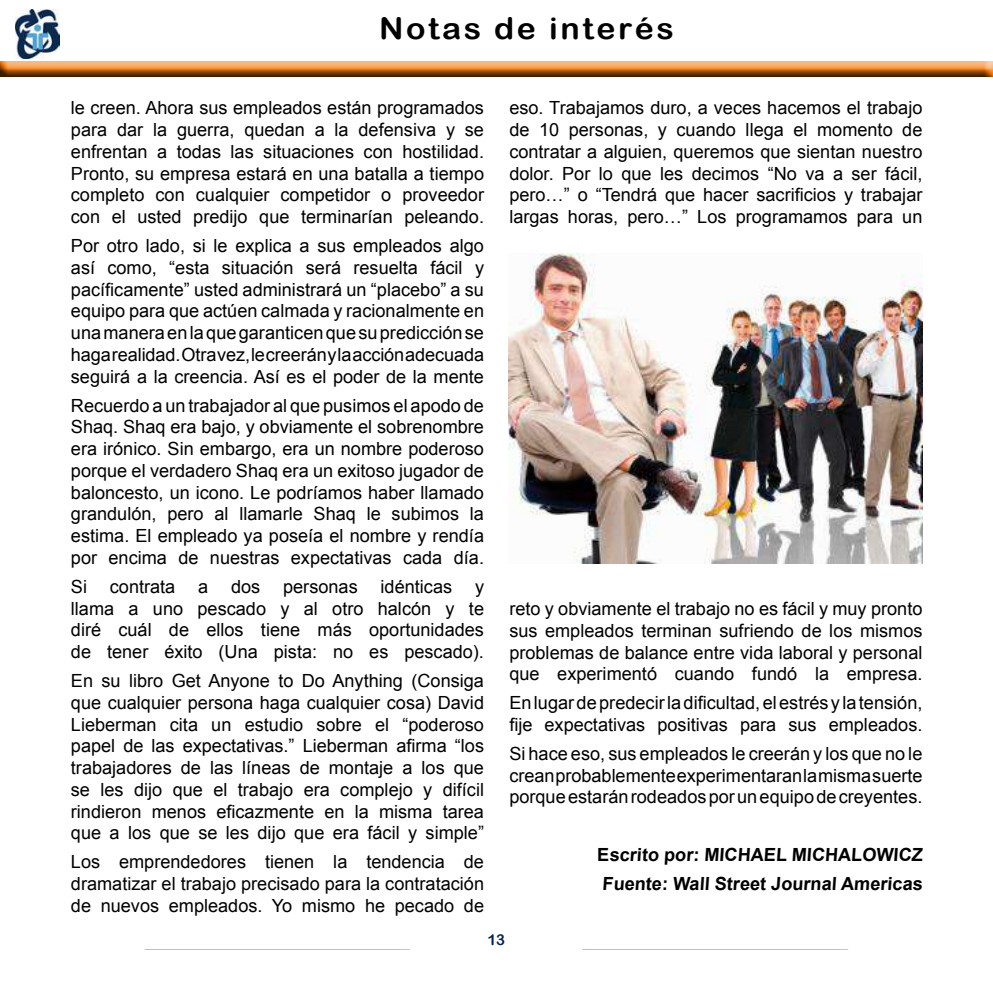
<style>
.page{position:relative;width:993px;height:993px;background:#fff}
.page>*{position:absolute;margin:0;border:0;box-sizing:border-box;transform-origin:0 0}
.t1{font:30px "Arial Rounded MT Bold";letter-spacing:.08em;color:#000;scale:1.07 1}
.t2{font:18.12px/21.8px "Arial";color:#000;text-align:justify}
.t3{font:700 18.12px/28.9px "Arial";color:#000}
.t4{font:15px "Arial Rounded MT Bold";color:#00214b}
</style>
<div class="page">
<img style="left:15px;top:9px;width:45px;height:50px">
<hr style="left:144px;top:946px;width:266px;height:4px;background:#000;opacity:.75">
<hr style="left:581px;top:946px;width:266px;height:4px;background:#000;opacity:.75">
<img style="left:508px;top:253px;width:414px;height:310px">
<div style="left:0;top:60px;width:992px;height:18px;background:#000;opacity:.75"></div>
<h1 class="t1" style="left:379px;top:11px;width:277px">Notas de interés</h1>
<p class="t2" style="left:71px;top:97px;width:414px">le creen. Ahora sus empleados están programados para dar la guerra, quedan a la defensiva y se enfrentan a todas las situaciones con hostilidad.<br>Pronto, su empresa estará en una batalla a tiempo completo con cualquier competidor o proveedor con el usted predijo que terminarían peleando.</p>
<p class="t2" style="left:71px;top:235px;width:414px">Por otro lado, si le explica a sus empleados algo así como, “esta situación será resuelta fácil y pacíficamente” usted administrará un “placebo” a su equipo para que actúen calmada y racionalmente en una manera en la que garanticen que su predicción se haga realidad. Otra vez, le creerán y la acción adecuada seguirá a la creencia. Así es el poder de la mente</p>
<p class="t2" style="left:71px;top:394px;width:414px">Recuerdo a un trabajador al que pusimos el apodo de Shaq. Shaq era bajo, y obviamente el sobrenombre era irónico. Sin embargo, era un nombre poderoso porque el verdadero Shaq era un exitoso jugador de baloncesto, un icono. Le podríamos haber llamado grandulón, pero al llamarle Shaq le subimos la estima. El empleado ya poseía el nombre y rendía por encima de nuestras expectativas cada día.</p>
<p class="t2" style="left:71px;top:575px;width:18px">Si</p>
<p class="t2" style="left:110px;top:575px;width:67px">contrata</p>
<p class="t2" style="left:198px;top:575px;width:12px">a</p>
<p class="t2" style="left:231px;top:575px;width:31px">dos</p>
<p class="t2" style="left:283px;top:575px;width:76px">personas</p>
<p class="t2" style="left:380px;top:575px;width:73px">idénticas</p>
<p class="t2" style="left:71px;top:575px;width:414px;text-indent:404px">y llama a uno pescado y al otro halcón y te diré cuál de ellos tiene más oportunidades de tener éxito (Una pista: no es pescado).</p>
<p class="t2" style="left:71px;top:669px;width:414px">En su libro Get Anyone to Do Anything (Consiga que cualquier persona haga cualquier cosa) David Lieberman cita un estudio sobre el “poderoso papel de las expectativas.” Lieberman afirma “los trabajadores de las líneas de montaje a los que se les dijo que el trabajo era complejo y difícil rindieron menos eficazmente en la misma tarea que a los que se les dijo que era fácil y simple”</p>
<p class="t2" style="left:71px;top:850px;width:414px">Los emprendedores tienen la tendencia de dramatizar el trabajo precisado para la contratación de nuevos empleados. Yo mismo he pecado de</p>
<p class="t2" style="left:509px;top:97px;width:414px">eso. Trabajamos duro, a veces hacemos el trabajo de 10 personas, y cuando llega el momento de contratar a alguien, queremos que sientan nuestro dolor. Por lo que les decimos “No va a ser fácil, pero…” o “Tendrá que hacer sacrificios y trabajar largas horas, pero…” Los programamos para un</p>
<p class="t2" style="left:509px;top:597px;width:414px">reto y obviamente el trabajo no es fácil y muy pronto sus empleados terminan sufriendo de los mismos problemas de balance entre vida laboral y personal que experimentó cuando fundó la empresa.</p>
<p class="t2" style="left:509px;top:692px;width:414px">En lugar de predecir la dificultad, el estrés y la tensión, fije expectativas positivas para sus empleados.</p>
<p class="t2" style="left:509px;top:742px;width:414px">Si hace eso, sus empleados le creerán y los que no le crean probablemente experimentaran la misma suerte porque estarán rodeados por un equipo de creyentes.</p>
<p class="t3" style="left:597px;top:840px;width:328px">Escrito por: MICHAEL MICHALOWICZ<br>Fuente: Wall Street Journal Americas</p>
<p class="t4" style="left:487px;top:930px;width:19px">13</p>
</div>
